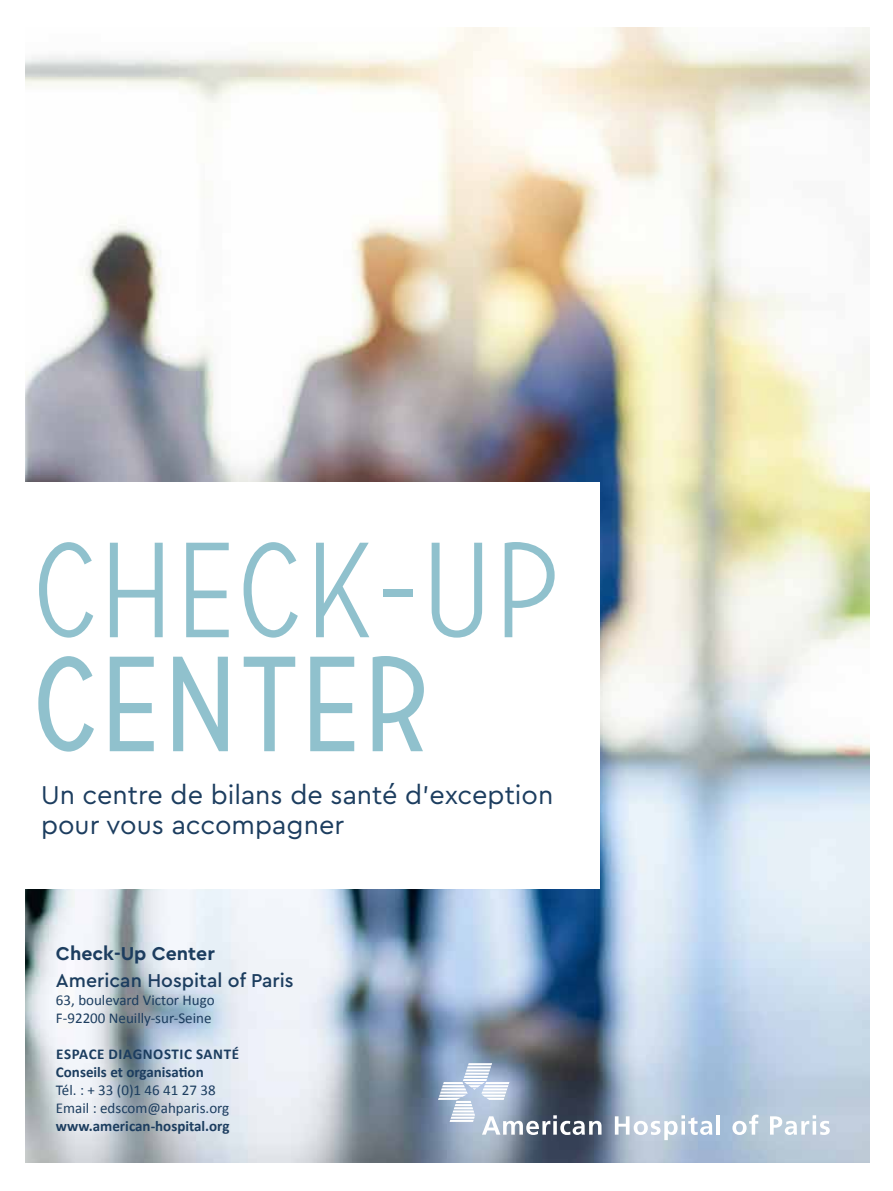
<style>
.page{position:relative;width:893px;height:1191px;background:#fff}
.page>*{position:absolute;margin:0;border:0;box-sizing:border-box;transform-origin:0 0}
.t1{font:200 135px "Carrosserie";color:#90c1cd}
.t2{font:300 135px "Carrosserie";color:#90c1cd}
.t3{font:27px/30px "Cera Pro";color:#1c3d5f}
.t4{font:500 19.5px "Cera Pro";color:#1c3d5f}
.t5{font:700 19.5px "Cera Pro";color:#1c3d5f}
.t6{font:15px/18px "Calibri";color:#1c3d5f}
.t7{font:700 15px/18px "Calibri";color:#1c3d5f}
</style>
<div class="page">
<img style="left:26px;top:28px;width:844px;height:1134px">
<div style="left:0;top:483px;width:600px;height:406px;background:#fff"></div>
<svg style="left:615px;top:1115px;width:97px;height:25px"></svg>
<hr style="left:717px;top:1115px;width:3px;height:19px;background:#fff">
<svg style="left:732px;top:1114px;width:27px;height:21px"></svg>
<svg style="left:770px;top:1115px;width:60px;height:20px"></svg>
<svg style="left:438px;top:1063px;width:163px;height:72px;background:#828e9f"></svg>
<h1 class="t1" style="left:31px;top:511px;width:529px">CHECK-UP</h1>
<h1 class="t2" style="left:31px;top:622px;width:401px">CENTER</h1>
<h2 class="t3" style="left:41px;top:779px;width:514px">Un centre de bilans de santé d’exception pour vous accompagner</h2>
<h3 class="t5" style="left:56px;top:941px;width:160px">Check-Up Center</h3>
<h3 class="t4" style="left:56px;top:968px;width:239px">American Hospital of Paris</h3>
<p class="t6" style="left:56px;top:990px;width:160px">63, boulevard Victor Hugo<br>F-92200 Neuilly-sur-Seine</p>
<p class="t7" style="left:56px;top:1044px;width:185px">ESPACE DIAGNOSTIC SANTÉ<br>Conseils et organisation</p>
<p class="t6" style="left:56px;top:1080px;width:175px">Tél. : + 33 (0)1 46 41 27 38<br>Email : edscom@ahparis.org</p>
<p class="t7" style="left:56px;top:1116px;width:175px">www.american-hospital.org</p>
</div>
